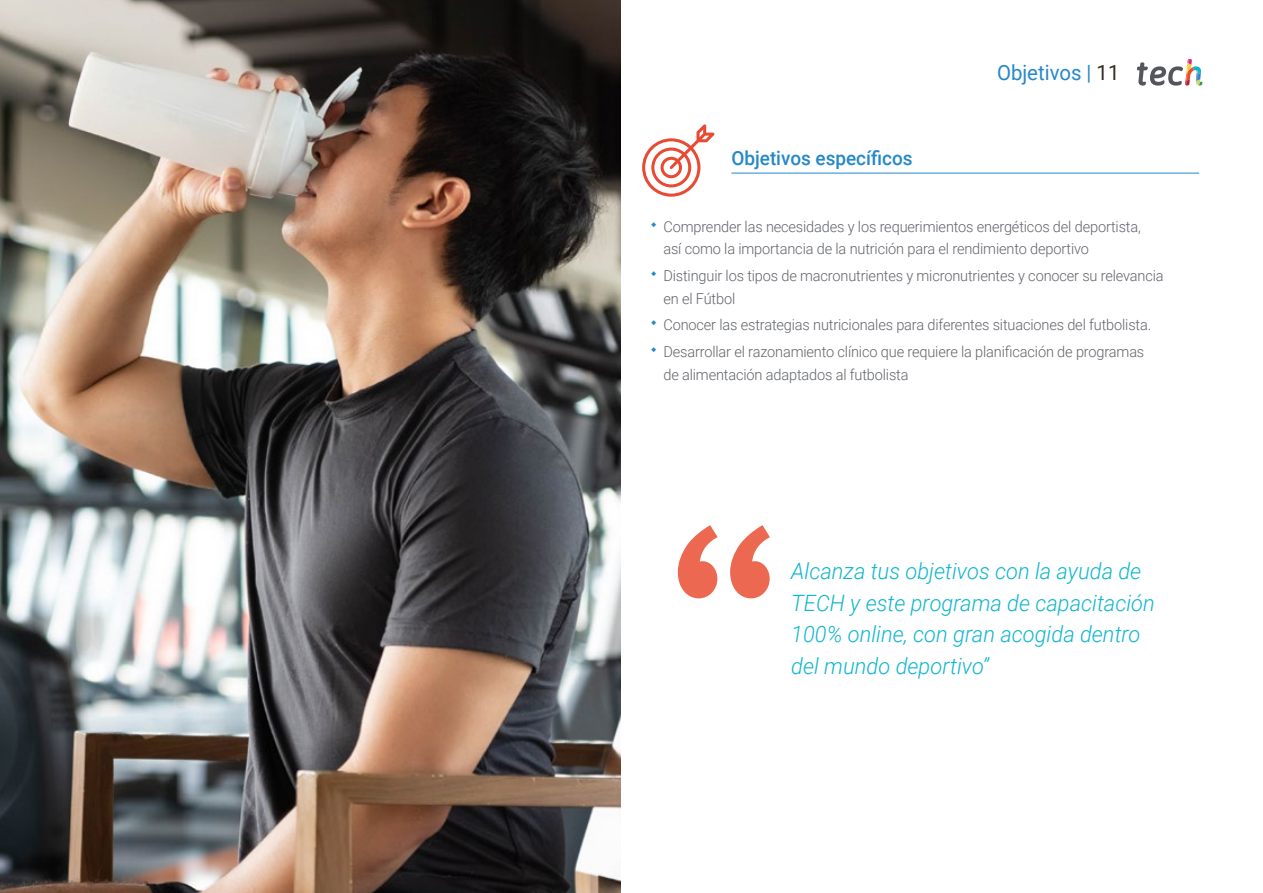
<style>
.page{position:relative;width:1263px;height:893px;background:#fff}
.page>*{position:absolute;margin:0;border:0;box-sizing:border-box;transform-origin:0 0}
.t1{font:italic 300 22.5px/31.5px "Roboto";color:#0fb6cf}
.t2{font:21px "Roboto";color:#2488c9}
.t3{font:500 19.5px "Roboto";color:#2488c9}
.t4{font:300 15px/22.5px "Roboto";letter-spacing:-.01em;color:#61646a}
.s1{color:#312e20}
</style>
<div class="page">
<svg style="left:1137px;top:59px;width:65px;height:27px"></svg>
<hr style="left:731px;top:173px;width:468px;height:1px;background:#2488c9">
<svg style="left:642px;top:124px;width:72px;height:73px"></svg>
<img style="left:0;top:0;width:621px;height:893px">
<svg style="left:678px;top:525px;width:92px;height:73px"></svg>
<h3 class="t3" style="left:731px;top:144px;width:183px">Objetivos específicos</h3>
<h2 class="t2" style="left:997px;top:57px;width:124px">Objetivos | <span class="s1">11</span></h2>
<p class="t4" style="left:663px;top:215px;width:479px">Comprender las necesidades y los requerimientos energéticos del deportista, así como la importancia de la nutrición para el rendimiento deportivo</p>
<p class="t4" style="left:663px;top:264px;width:502px">Distinguir los tipos de macronutrientes y micronutrientes y conocer su relevancia en el Fútbol</p>
<p class="t4" style="left:663px;top:311px;width:489px;line-height:26.7px">Conocer las estrategias nutricionales para diferentes situaciones del futbolista.<br>Desarrollar el razonamiento clínico que requiere la planificación de programas</p>
<p class="t4" style="left:663px;top:362px;width:247px">de alimentación adaptados al futbolista</p>
<h1 class="t1" style="left:791px;top:554px;width:365px">Alcanza tus objetivos con la ayuda de<br>TECH y este programa de capacitación<br>100% online, con gran acogida dentro del mundo deportivo”</h1>
</div>
